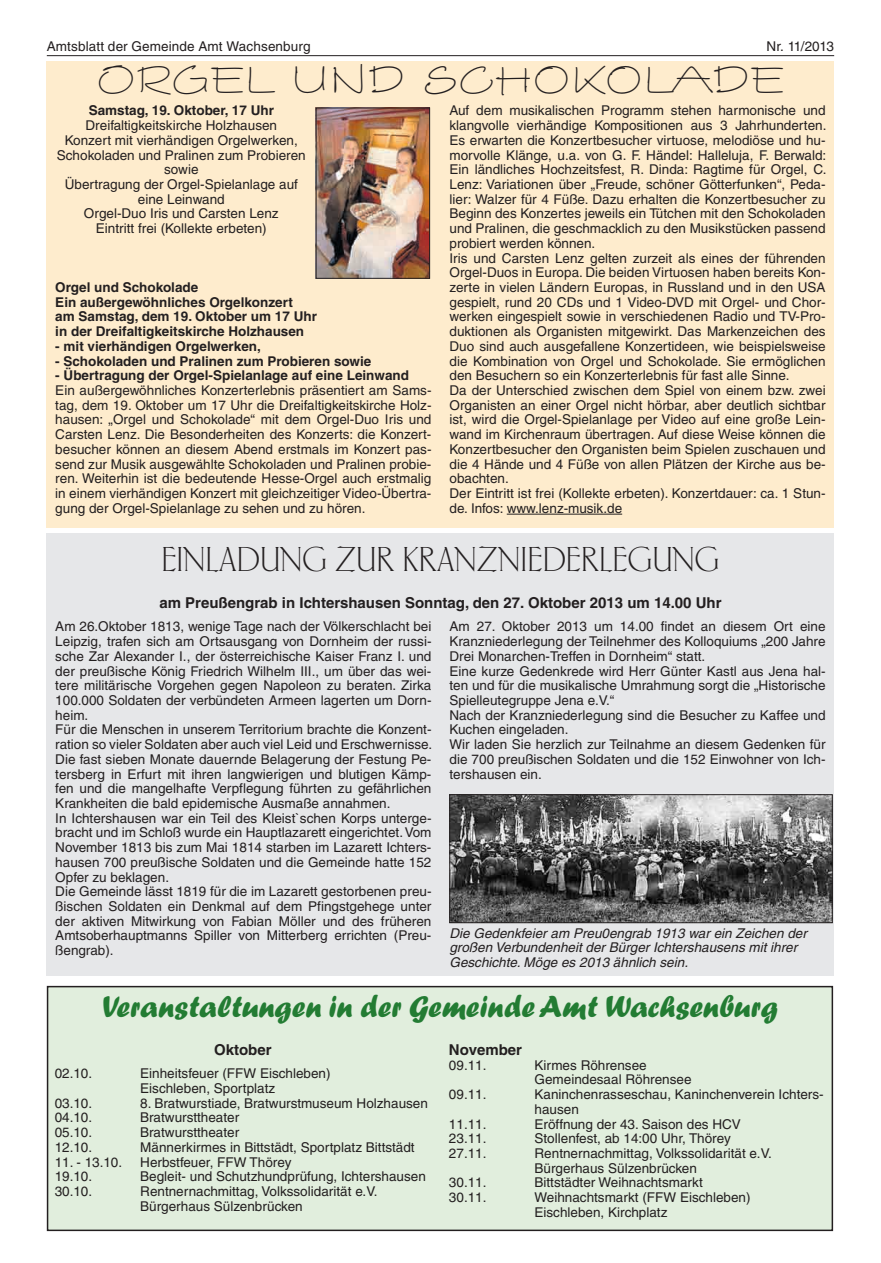
<style>
.page{position:relative;width:881px;height:1263px;background:#fff}
.page>*{position:absolute;margin:0;border:0;box-sizing:border-box;transform-origin:0 0}
.t1{font:36px "Carlton Plain";color:#231f20}
.t2{font:36px "Vino Bianco ITC";color:#231f20}
.t3{font:31.5px "Forte";color:#237c33}
.t4{font:700 15px "Helvetica LT";color:#231f20}
.t5{font:13.5px/14.7px "Helvetica LT";color:#231f20}
.t6{font:700 13.5px/14.7px "Helvetica LT";color:#231f20}
.t7{font:italic 13.5px/14.7px "Helvetica LT";color:#231f20}
</style>
<div class="page">
<hr style="left:47px;top:55px;width:786px;height:1px;background:#231f20">
<div style="left:47px;top:62px;width:786px;height:466px;background:#feeccd"></div>
<hr style="left:506px;top:514px;width:116px;height:1px;background:#231f20">
<img style="left:318px;top:110px;width:109px;height:167px">
<div style="left:316px;top:108px;width:113px;height:171px;border:1px solid #231f20"></div>
<div style="left:47px;top:534px;width:786px;height:442px;background:#e6e7e9"></div>
<img style="left:451px;top:796px;width:379px;height:125px">
<div style="left:449px;top:794px;width:383px;height:129px;border:1px solid #231f20"></div>
<div style="left:48px;top:986px;width:784px;height:244px;background:#e1eedd"></div>
<div style="left:47px;top:986px;width:785px;height:245px;border:2px solid #231f20"></div>
<p class="t5" style="left:47px;top:39px;width:265px">Amtsblatt der Gemeinde Amt Wachsenburg</p>
<p class="t5" style="left:766px;top:39px;width:69px">Nr. 11/2013</p>
<h1 class="t2" style="left:95px;top:59px;width:691px">ORGEL UND SCHOKOLADE</h1>
<p class="t6" style="left:89px;top:103px;width:187px">Samstag, 19. Oktober, 17 Uhr</p>
<p class="t5" style="left:57px;top:118px;width:250px;text-align:center">Dreifaltigkeitskirche Holzhausen<br>Konzert mit vierhändigen Orgelwerken,<br>Schokoladen und Pralinen zum Probieren sowie<br>Übertragung der Orgel-Spielanlage auf eine Leinwand<br>Orgel-Duo Iris und Carsten Lenz<br>Eintritt frei (Kollekte erbeten)</p>
<p class="t5" style="left:449px;top:103px;width:378px">Auf dem musikalischen Programm stehen harmonische und klangvolle vierhändige Kompositionen aus 3 Jahrhunderten.<br>Es erwarten die Konzertbesucher virtuose, melodiöse und hu&shy;morvolle Klänge, u.a. von G. F. Händel: Halleluja, F. Berwald:<br>Ein ländliches Hochzeitsfest, R. Dinda: Ragtime für Orgel, C.<br>Lenz: Variationen über „Freude, schöner Götterfunken“, Peda&shy;lier: Walzer für 4 Füße. Dazu erhalten die Konzertbesucher zu Beginn des Konzertes jeweils ein Tütchen mit den Schokoladen und Pralinen, die geschmacklich zu den Musikstücken passend probiert werden können.<br>Iris und Carsten Lenz gelten zurzeit als eines der führenden Orgel-Duos in Europa. Die beiden Virtuosen haben bereits Kon&shy;zerte in vielen Ländern Europas, in Russland und in den USA gespielt, rund 20 CDs und 1 Video-DVD mit Orgel- und Chor&shy;werken eingespielt sowie in verschiedenen Radio und TV-Pro&shy;duktionen als Organisten mitgewirkt. Das Markenzeichen des Duo sind auch ausgefallene Konzertideen, wie beispielsweise die Kombination von Orgel und Schokolade. Sie ermöglichen den Besuchern so ein Konzerterlebnis für fast alle Sinne.<br>Da der Unterschied zwischen dem Spiel von einem bzw. zwei Organisten an einer Orgel nicht hörbar, aber deutlich sichtbar ist, wird die Orgel-Spielanlage per Video auf eine große Lein&shy;wand im Kirchenraum übertragen. Auf diese Weise können die Konzertbesucher den Organisten beim Spielen zuschauen und die 4 Hände und 4 Füße von allen Plätzen der Kirche aus be&shy;obachten.<br>Der Eintritt ist frei (Kollekte erbeten). Konzertdauer: ca. 1 Stun&shy;de. Infos: www.lenz-musik.de</p>
<h1 class="t1" style="left:161px;top:541px;width:559px">EINLADUNG ZUR KRANZNIEDERLEGUNG</h1>
<p class="t4" style="left:159px;top:594px;width:563px">am Preußengrab in Ichtershausen Sonntag, den 27. Oktober 2013 um 14.00 Uhr</p>
<p class="t5" style="left:55px;top:619px;width:378px">Am 26.Oktober 1813, wenige Tage nach der Völkerschlacht bei Leipzig, trafen sich am Ortsausgang von Dornheim der russi&shy;sche Zar Alexander I., der österreichische Kaiser Franz I. und der preußische König Friedrich Wilhelm III., um über das wei&shy;tere militärische Vorgehen gegen Napoleon zu beraten. Zirka 100.000 Soldaten der verbündeten Armeen lagerten um Dorn&shy;heim.<br>Für die Menschen in unserem Territorium brachte die Konzent&shy;ration so vieler Soldaten aber auch viel Leid und Erschwernisse.<br>Die fast sieben Monate dauernde Belagerung der Festung Pe&shy;tersberg in Erfurt mit ihren langwierigen und blutigen Kämp&shy;fen und die mangelhafte Verpflegung führten zu gefährlichen Krankheiten die bald epidemische Ausmaße annahmen.<br>In Ichtershausen war ein Teil des Kleist`schen Korps unterge&shy;bracht und im Schloß wurde ein Hauptlazarett eingerichtet. Vom November 1813 bis zum Mai 1814 starben im Lazarett Ichters&shy;hausen 700 preußische Soldaten und die Gemeinde hatte 152<br>Opfer zu beklagen.<br>Die Gemeinde lässt 1819 für die im Lazarett gestorbenen preu&shy;ßischen Soldaten ein Denkmal auf dem Pfingstgehege unter der aktiven Mitwirkung von Fabian Möller und des früheren Amtsoberhauptmanns Spiller von Mitterberg errichten (Preu&shy;ßengrab).</p>
<p class="t5" style="left:449px;top:619px;width:377px">Am 27. Oktober 2013 um 14.00 findet an diesem Ort eine Kranzniederlegung der Teilnehmer des Kolloquiums „200 Jahre Drei Monarchen-Treffen in Dornheim“ statt.<br>Eine kurze Gedenkrede wird Herr Günter Kastl aus Jena hal&shy;ten und für die musikalische Umrahmung sorgt die „Historische Spielleutegruppe Jena e.V.“<br>Nach der Kranzniederlegung sind die Besucher zu Kaffee und Kuchen eingeladen.<br>Wir laden Sie herzlich zur Teilnahme an diesem Gedenken für die 700 preußischen Soldaten und die 152 Einwohner von Ich&shy;tershausen ein.</p>
<p class="t6" style="left:55px;top:280px;width:263px">Orgel und Schokolade<br>Ein außergewöhnliches Orgelkonzert<br>am Samstag, dem 19. Oktober um 17 Uhr in der Dreifaltigkeitskirche Holzhausen</p>
<p class="t6" style="left:55px;top:339px;width:207px">- mit vierhändigen Orgelwerken,</p>
<p class="t6" style="left:55px;top:353px;width:317px">- Schokoladen und Pralinen zum Probieren sowie</p>
<p class="t6" style="left:55px;top:368px;width:355px">- Übertragung der Orgel-Spielanlage auf eine Leinwand</p>
<p class="t5" style="left:55px;top:383px;width:377px;text-align:justify">Ein außergewöhnliches Konzerterlebnis präsentiert am Sams&shy;tag, dem 19. Oktober um 17 Uhr die Dreifaltigkeitskirche Holz&shy;hausen: „Orgel und Schokolade“ mit dem Orgel-Duo Iris und Carsten Lenz. Die Besonderheiten des Konzerts: die Konzert&shy;besucher können an diesem Abend erstmals im Konzert pas&shy;send zur Musik ausgewählte Schokoladen und Pralinen probie&shy;ren. Weiterhin ist die bedeutende Hesse-Orgel auch erstmalig in einem vierhändigen Konzert mit gleichzeitiger Video-Übertra&shy;gung der Orgel-Spielanlage zu sehen und zu hören.</p>
<p class="t7" style="left:449px;top:925px;width:359px">Die Gedenkfeier am Preu0engrab 1913 war ein Zeichen der großen Verbundenheit der Bürger Ichtershausens mit ihrer<br>Geschichte. Möge es 2013 ähnlich sein.</p>
<h2 class="t3" style="left:101px;top:988px;width:679px">Veranstaltungen in der Gemeinde Amt Wachsenburg</h2>
<p class="t4" style="left:214px;top:1040px;width:59px">Oktober</p>
<p class="t4" style="left:449px;top:1040px;width:75px">November</p>
<p class="t5" style="left:449px;top:1057px;width:39px">09.11.</p>
<p class="t5" style="left:534px;top:1057px;width:158px">Kirmes Röhrensee<br>Gemeindesaal Röhrensee</p>
<p class="t5" style="left:449px;top:1087px;width:39px">09.11.</p>
<p class="t5" style="left:534px;top:1087px;width:290px">Kaninchenrasseschau, Kaninchenverein Ichters&shy;hausen</p>
<p class="t5" style="left:449px;top:1116px;width:39px">11.11.</p>
<p class="t5" style="left:534px;top:1116px;width:208px">Eröffnung der 43. Saison des HCV</p>
<p class="t5" style="left:449px;top:1131px;width:39px">23.11.</p>
<p class="t5" style="left:534px;top:1131px;width:198px">Stollenfest, ab 14:00 Uhr, Thörey</p>
<p class="t5" style="left:449px;top:1146px;width:39px">27.11.</p>
<p class="t5" style="left:534px;top:1146px;width:238px">Rentnernachmittag, Volkssolidarität e.V.<br>Bürgerhaus Sülzenbrücken</p>
<p class="t5" style="left:449px;top:1175px;width:39px">30.11.</p>
<p class="t5" style="left:534px;top:1175px;width:170px">Bittstädter Weihnachtsmarkt</p>
<p class="t5" style="left:449px;top:1190px;width:39px">30.11.</p>
<p class="t5" style="left:534px;top:1190px;width:217px">Weihnachtsmarkt (FFW Eischleben)<br>Eischleben, Kirchplatz</p>
<p class="t5" style="left:55px;top:1066px;width:39px">02.10.</p>
<p class="t5" style="left:140px;top:1066px;width:192px">Einheitsfeuer (FFW Eischleben)<br>Eischleben, Sportplatz</p>
<p class="t5" style="left:55px;top:1095px;width:39px">03.10.</p>
<p class="t5" style="left:140px;top:1095px;width:289px">8. Bratwurstiade, Bratwurstmuseum Holzhausen</p>
<p class="t5" style="left:55px;top:1110px;width:39px">04.10.</p>
<p class="t5" style="left:140px;top:1110px;width:100px">Bratwursttheater</p>
<p class="t5" style="left:55px;top:1125px;width:39px">05.10.</p>
<p class="t5" style="left:140px;top:1125px;width:100px">Bratwursttheater</p>
<p class="t5" style="left:55px;top:1140px;width:39px">12.10.</p>
<p class="t5" style="left:140px;top:1140px;width:276px">Männerkirmes in Bittstädt, Sportplatz Bittstädt</p>
<p class="t5" style="left:55px;top:1154px;width:69px">11. - 13.10.</p>
<p class="t5" style="left:140px;top:1154px;width:153px">Herbstfeuer, FFW Thörey</p>
<p class="t5" style="left:55px;top:1169px;width:39px">19.10.</p>
<p class="t5" style="left:140px;top:1169px;width:287px">Begleit- und Schutzhundprüfung, Ichtershausen</p>
<p class="t5" style="left:55px;top:1184px;width:39px">30.10.</p>
<p class="t5" style="left:140px;top:1184px;width:238px">Rentnernachmittag, Volkssolidarität e.V.<br>Bürgerhaus Sülzenbrücken</p>
</div>
